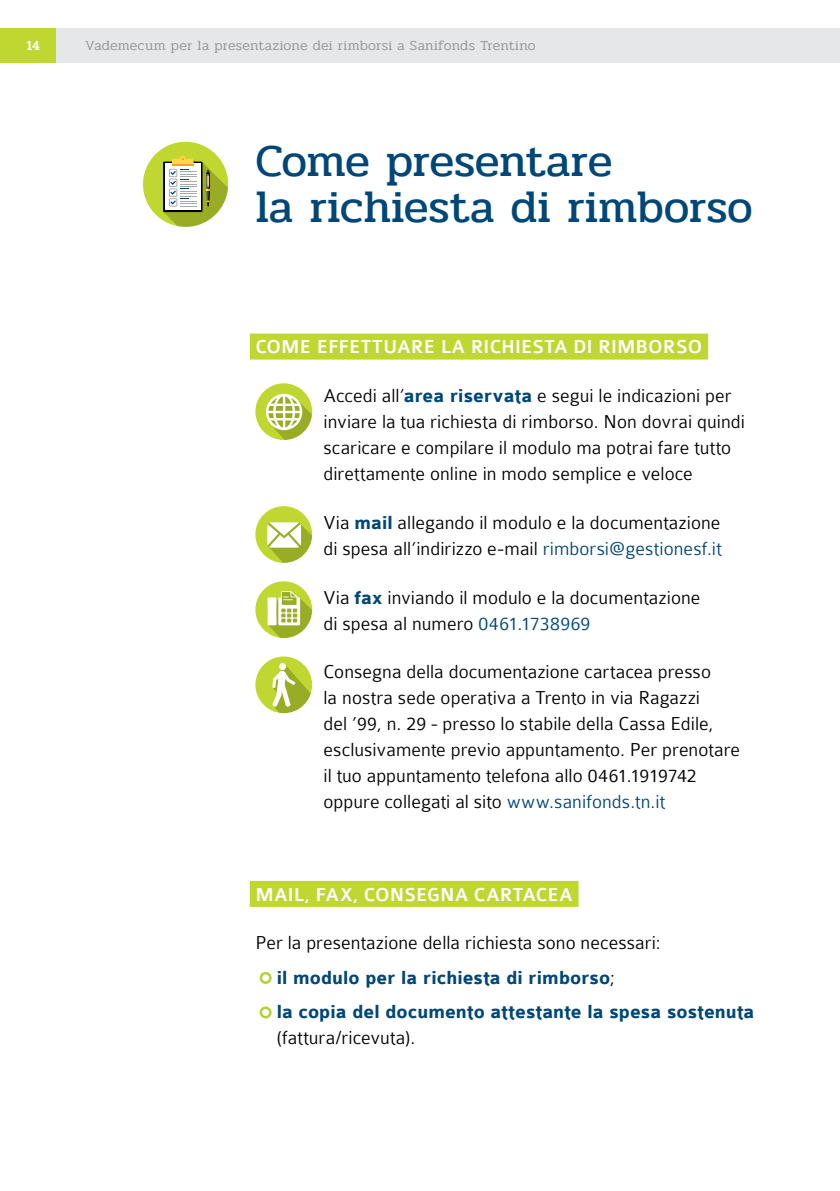
<style>
.page{position:relative;width:840px;height:1191px;background:#fff}
.page>*{position:absolute;margin:0;border:0;box-sizing:border-box;transform-origin:0 0}
.t1{font:46px/46px "Pridi";letter-spacing:-.005em;color:#004777}
.t2{font:300 20px/26px "Colaborate";letter-spacing:.005em;color:#000}
.t3{font:700 20px/34.6px "Colaborate";letter-spacing:.005em;color:#004777}
.t4{font:500 20px "Colaborate";color:#fff}
.t5{font:300 14px "Pridi";letter-spacing:.015em;color:#939598}
.t6{font:500 14px "Pridi";color:#fff}
.s1{font-weight:700;color:#004777}
.s2{color:#004777}
.s3{font-weight:300;color:#000}
</style>
<div class="page">
<div style="left:0;top:28px;width:57px;height:34px;background:#bfd730"></div>
<div style="left:57px;top:28px;width:782px;height:34px;background:#e6e7e8"></div>
<div style="left:249px;top:333px;width:458px;height:26px;background:#bfd730"></div>
<div style="left:249px;top:881px;width:329px;height:26px;background:#bfd730"></div>
<div style="left:259px;top:972px;width:12px;height:12px;border:2px solid #b2d235;border-radius:50%"></div>
<div style="left:259px;top:1006px;width:12px;height:12px;border:2px solid #b2d235;border-radius:50%"></div>
<div style="left:255px;top:383px;width:57px;height:57px;background:#bfd730;border-radius:50%"></div>
<svg style="left:265px;top:394px;width:47px;height:46px"></svg>
<div style="left:255px;top:656px;width:57px;height:57px;background:#bfd730;border-radius:50%"></div>
<svg style="left:272px;top:663px;width:38px;height:50px"></svg>
<div style="left:143px;top:142px;width:85px;height:85px;background:#bfd730;border-radius:50%"></div>
<svg style="left:163px;top:156px;width:65px;height:71px"></svg>
<div style="left:255px;top:506px;width:57px;height:57px;background:#bfd730;border-radius:50%"></div>
<svg style="left:267px;top:522px;width:45px;height:41px"></svg>
<div style="left:255px;top:581px;width:57px;height:57px;background:#bfd730;border-radius:50%"></div>
<svg style="left:267px;top:591px;width:45px;height:47px"></svg>
<p class="t6" style="left:26px;top:35px;width:15px">14</p>
<p class="t5" style="left:85px;top:36px;width:452px">Vademecum per la presentazione dei rimborsi a Sanifonds Trentino</p>
<h1 class="t1" style="left:255px;top:139px;width:499px">Come presentare<br>la richiesta di rimborso</h1>
<p class="t4" style="left:255px;top:337px;width:15px">COME</p>
<p class="t4" style="left:316px;top:337px;width:13px">EFFETTUARE</p>
<p class="t4" style="left:440px;top:337px;width:42px">LA RICHIESTA</p>
<p class="t4" style="left:573px;top:337px;width:38px">DI RIM</p>
<p class="t4" style="left:635px;top:337px;width:27px">BORSO</p>
<p class="t2" style="left:323px;top:383px;width:422px">Accedi all’<span class="s1">area riservata</span> e segui le indicazioni per inviare la tua richiesta di rimborso. Non dovrai quindi scaricare e compilare il modulo ma potrai fare tutto direttamente online in modo semplice e veloce</p>
<p class="t2" style="left:323px;top:509px;width:399px">Via <span class="s1">mail</span> allegando il modulo e la documentazione di spesa all’indirizzo e-mail <span class="s2">rimborsi@gestionesf.it</span></p>
<p class="t2" style="left:323px;top:584px;width:378px">Via <span class="s1">fax</span> inviando il modulo e la documentazione di spesa al numero <span class="s2">0461.1738969</span></p>
<p class="t2" style="left:323px;top:659px;width:418px">Consegna della documentazione cartacea presso<br>la nostra sede operativa a Trento in via Ragazzi<br>del ’99, n. 29 - presso lo stabile della Cassa Edile, esclusivamente previo appuntamento. Per prenotare il tuo appuntamento telefona allo 0461.1919742 oppure collegati al sito <span class="s2">www.sanifonds.tn.it</span></p>
<p class="t4" style="left:255px;top:884px;width:13px">MAIL</p>
<p class="t4" style="left:304px;top:884px;width:73px">, FAX, CONSEGNA</p>
<p class="t4" style="left:473px;top:884px;width:14px">CARTACEA</p>
<p class="t3" style="left:276px;top:926px;width:479px;text-indent:-21px"><span class="s3">Per la presentazione della richiesta sono necessari:<br></span>il modulo per la richiesta di rimborso<span class="s3">;<br></span>la copia del documento attestante la spesa sostenuta</p>
<p class="t2" style="left:276px;top:1025px;width:140px">(fattura/ricevuta).</p>
</div>
